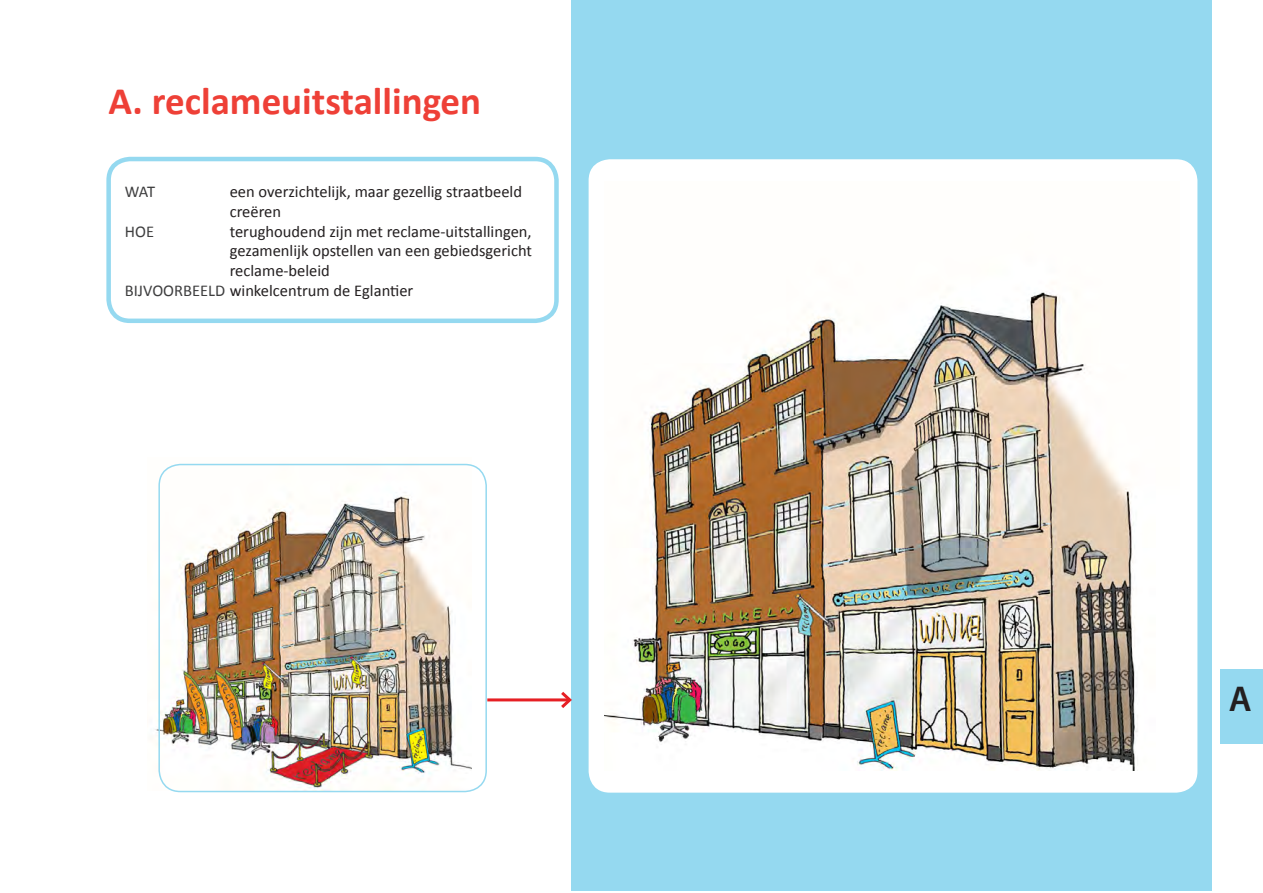
<style>
.page{position:relative;width:1263px;height:893px;background:#fff}
.page>*{position:absolute;margin:0;border:0;box-sizing:border-box;transform-origin:0 0}
.t1{font:700 39px "Calibri";color:#ee4037}
.t2{font:600 36px "Myriad Pro";color:#231f20}
.t3{font:16.5px/19.8px "Calibri";color:#231f20}
.t4{font:16.5px "Calibri";letter-spacing:-.025em;color:#3e3e3f}
.s1{color:#3e3e3f}
</style>
<div class="page">
<div style="left:572px;top:0;width:640px;height:891px;background:#95d9f0"></div>
<div style="left:589px;top:159px;width:608px;height:634px;background:#fff;border-radius:21px"></div>
<div style="left:106px;top:157px;width:453px;height:166px;border:4px solid #95d9f0;border-radius:21px"></div>
<img style="left:604px;top:292px;width:534px;height:478px">
<div style="left:1220px;top:670px;width:43px;height:74px;background:#95d9f0"></div>
<img style="left:155px;top:463px;width:317px;height:327px">
<hr style="left:487px;top:698px;width:83px;height:3px;background:#e61f24">
<svg style="left:558px;top:689px;width:14px;height:22px"></svg>
<div style="left:158px;top:464px;width:329px;height:328px;border:2px solid #95d9f0;border-radius:21px"></div>
<p class="t1" style="left:109px;top:76px;width:374px">A. reclameuitstallingen</p>
<p class="t3" style="left:230px;top:182px;width:294px">een overzichtelijk, maar gezellig straatbeeld creëren</p>
<p class="t3" style="left:230px;top:221px;width:304px;text-align:justify">terughoudend zijn met reclame-uitstallingen, gezamenlijk opstellen van een gebiedsgericht reclame-beleid</p>
<p class="t3" style="left:125px;top:281px;width:290px"><span class="s1">BIJVOORBEELD</span> winkelcentrum de Eglantier</p>
<p class="t4" style="left:125px;top:181px;width:32px">WAT</p>
<p class="t4" style="left:125px;top:221px;width:31px">HOE</p>
<p class="t2" style="left:1229px;top:676px;width:24px">A</p>
</div>
